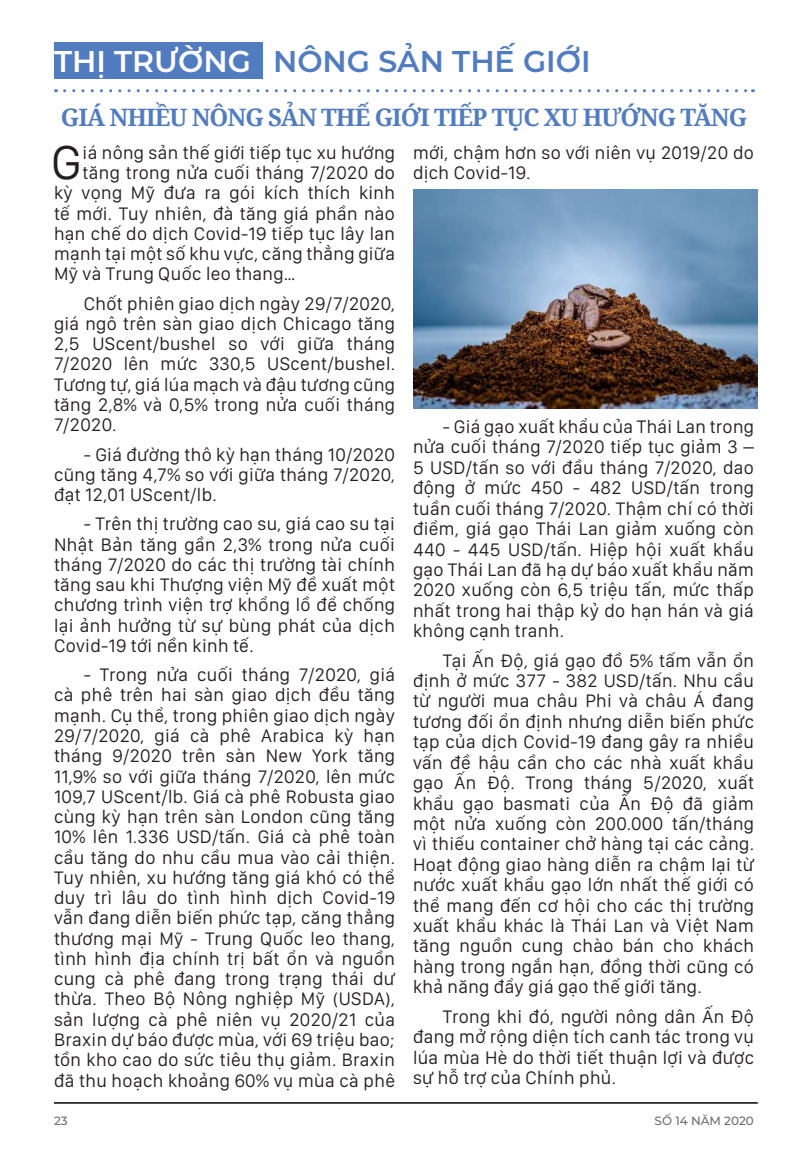
<style>
.page{position:relative;width:808px;height:1149px;background:#fff}
.page>*{position:absolute;margin:0;border:0;box-sizing:border-box;transform-origin:0 0}
.t1{font:49.2px "San Francisco Display";color:#231f20}
.t2{font:600 30px "Montserrat";color:#517cbf}
.t3{font:700 24px "Noto Serif";letter-spacing:-.04em;color:#517cbf}
.t4{font:18.75px/20.2px "San Francisco Display";letter-spacing:.02em;color:#231f20;text-align:justify}
.t5{font:500 12px "Montserrat";color:#6c6d70}
.s1{color:#fff}
</style>
<div class="page">
<hr style="left:54px;top:1101px;width:704px;height:2px;background:#000">
<svg style="left:65px;top:89px;width:688px;height:3px"></svg>
<div style="left:54px;top:43px;width:209px;height:36px;background:#517cbf"></div>
<img style="left:413px;top:190px;width:345px;height:218px">
<h2 class="t2" style="left:54px;top:40px;width:538px"><span class="s1">THỊ TRƯỜNG</span> NÔNG SẢN THẾ GIỚI</h2>
<p class="t3" style="left:61px;top:100px;width:688px">GIÁ NHIỀU NÔNG SẢN THẾ GIỚI TIẾP TỤC XU HƯỚNG TĂNG</p>
<h1 class="t1" style="left:51px;top:131px;width:32px">G</h1>
<p class="t4" style="left:83px;top:142px;width:314px">iá nông sản thế giới tiếp tục xu hướng</p>
<p class="t4" style="left:413px;top:142px;width:342px">mới, chậm hơn so với niên vụ 2019/20 do dịch Covid-19.</p>
<p class="t4" style="left:83px;top:162px;width:314px">tăng trong nửa cuối tháng 7/2020 do</p>
<p class="t4" style="left:54px;top:182px;width:342px">kỳ vọng Mỹ đưa ra gói kích thích kinh</p>
<p class="t4" style="left:54px;top:202px;width:342px">tế mới. Tuy nhiên, đà tăng giá phần nào</p>
<p class="t4" style="left:54px;top:223px;width:342px">hạn chế do dịch Covid-19 tiếp tục lây lan</p>
<p class="t4" style="left:54px;top:243px;width:342px">mạnh tại một số khu vực, căng thẳng giữa</p>
<p class="t4" style="left:54px;top:263px;width:243px">Mỹ và Trung Quốc leo thang…</p>
<p class="t4" style="left:54px;top:292px;width:343px;text-indent:30px">Chốt phiên giao dịch ngày 29/7/2020, giá ngô trên sàn giao dịch Chicago tăng 2,5 UScent/bushel so với giữa tháng 7/2020 lên mức 330,5 UScent/bushel.<br>Tương tự, giá lúa mạch và đậu tương cũng tăng 2,8% và 0,5% trong nửa cuối tháng 7/2020.</p>
<p class="t4" style="left:54px;top:443px;width:342px;text-indent:30px">- Giá đường thô kỳ hạn tháng 10/2020 cũng tăng 4,7% so với giữa tháng 7/2020, đạt 12,01 UScent/lb.</p>
<p class="t4" style="left:54px;top:513px;width:343px;text-indent:30px">- Trên thị trường cao su, giá cao su tại Nhật Bản tăng gần 2,3% trong nửa cuối tháng 7/2020 do các thị trường tài chính tăng sau khi Thượng viện Mỹ đề xuất một chương trình viện trợ khổng lồ để chống lại ảnh hưởng từ sự bùng phát của dịch Covid-19 tới nền kinh tế.</p>
<p class="t4" style="left:54px;top:664px;width:343px;text-indent:30px">- Trong nửa cuối tháng 7/2020, giá cà phê trên hai sàn giao dịch đều tăng mạnh. Cụ thể, trong phiên giao dịch ngày 29/7/2020, giá cà phê Arabica kỳ hạn tháng 9/2020 trên sàn New York tăng 11,9% so với giữa tháng 7/2020, lên mức 109,7 UScent/lb. Giá cà phê Robusta giao cùng kỳ hạn trên sàn London cũng tăng 10% lên 1.336 USD/tấn. Giá cà phê toàn cầu tăng do nhu cầu mua vào cải thiện.<br>Tuy nhiên, xu hướng tăng giá khó có thể duy trì lâu do tình hình dịch Covid-19 vẫn đang diễn biến phức tạp, căng thẳng thương mại Mỹ - Trung Quốc leo thang, tình hình địa chính trị bất ổn và nguồn cung cà phê đang trong trạng thái dư thừa. Theo Bộ Nông nghiệp Mỹ (USDA), sản lượng cà phê niên vụ 2020/21 của Braxin dự báo được mùa, với 69 triệu bao; tồn kho cao do sức tiêu thụ giảm. Braxin đã thu hoạch khoảng 60% vụ mùa cà phê</p>
<p class="t4" style="left:413px;top:416px;width:343px;text-indent:30px">- Giá gạo xuất khẩu của Thái Lan trong nửa cuối tháng 7/2020 tiếp tục giảm 3 – 5 USD/tấn so với đầu tháng 7/2020, dao động ở mức 450 - 482 USD/tấn trong tuần cuối tháng 7/2020. Thậm chí có thời điểm, giá gạo Thái Lan giảm xuống còn 440 - 445 USD/tấn. Hiệp hội xuất khẩu gạo Thái Lan đã hạ dự báo xuất khẩu năm 2020 xuống còn 6,5 triệu tấn, mức thấp nhất trong hai thập kỷ do hạn hán và giá không cạnh tranh.</p>
<p class="t4" style="left:413px;top:649px;width:343px;text-indent:30px">Tại Ấn Độ, giá gạo đồ 5% tấm vẫn ổn định ở mức 377 - 382 USD/tấn. Nhu cầu từ người mua châu Phi và châu Á đang tương đối ổn định nhưng diễn biến phức tạp của dịch Covid-19 đang gây ra nhiều vấn đề hậu cần cho các nhà xuất khẩu gạo Ấn Độ. Trong tháng 5/2020, xuất khẩu gạo basmati của Ấn Độ đã giảm một nửa xuống còn 200.000 tấn/tháng vì thiếu container chở hàng tại các cảng.<br>Hoạt động giao hàng diễn ra chậm lại từ nước xuất khẩu gạo lớn nhất thế giới có thể mang đến cơ hội cho các thị trường xuất khẩu khác là Thái Lan và Việt Nam tăng nguồn cung chào bán cho khách hàng trong ngắn hạn, đồng thời cũng có khả năng đẩy giá gạo thế giới tăng.</p>
<p class="t4" style="left:413px;top:1005px;width:342px;text-indent:30px">Trong khi đó, người nông dân Ấn Độ đang mở rộng diện tích canh tác trong vụ lúa mùa Hè do thời tiết thuận lợi và được sự hỗ trợ của Chính phủ.</p>
<p class="t5" style="left:54px;top:1111px;width:15px">23</p>
<p class="t5" style="left:655px;top:1111px;width:101px">SỐ 14 NĂM 2020</p>
</div>
